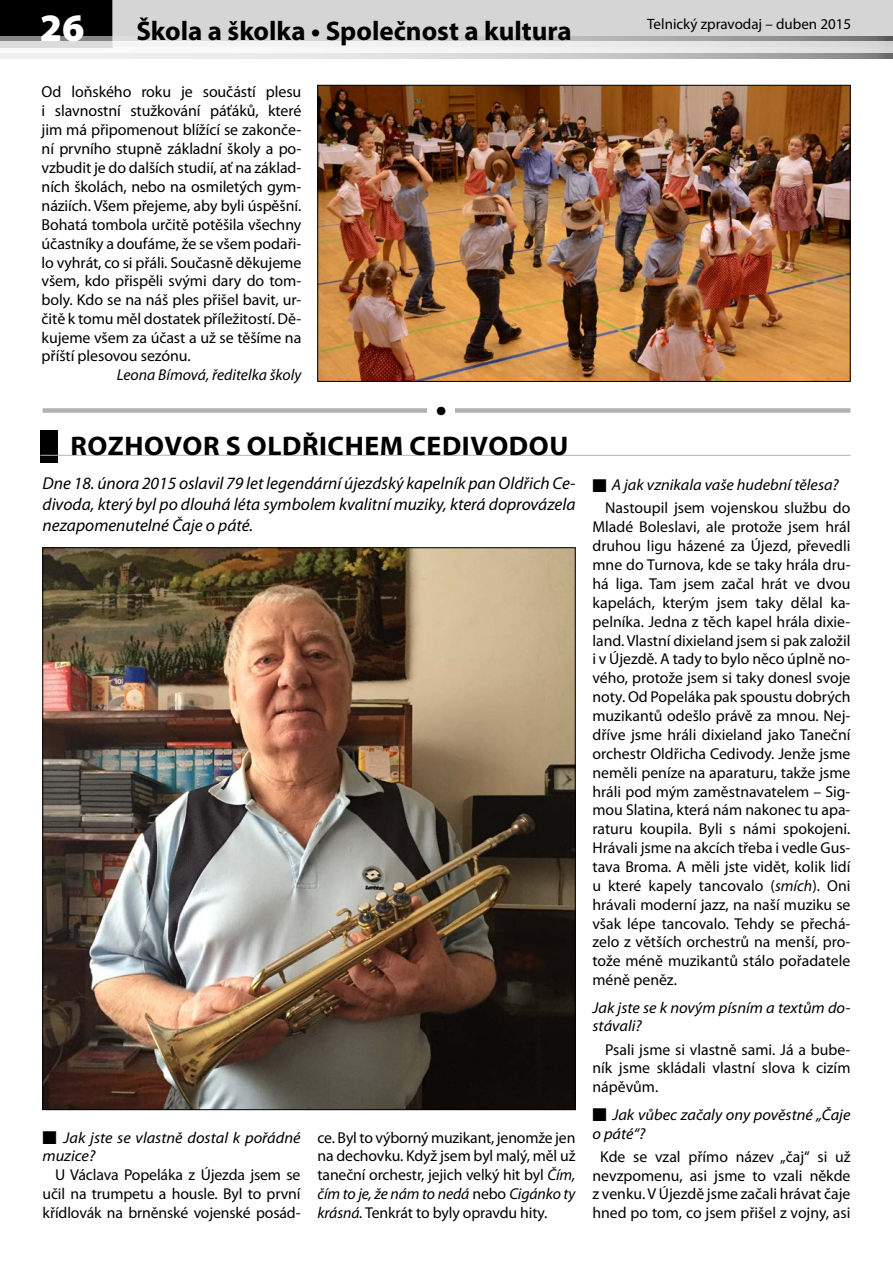
<style>
.page{position:relative;width:893px;height:1263px;background:#fff}
.page>*{position:absolute;margin:0;border:0;box-sizing:border-box;transform-origin:0 0}
.t1{font:900 39px "Myriad Pro";color:#fff}
.t2{font:700 27px "Myriad Pro";letter-spacing:.005em;color:#000}
.t3{font:700 27px "Aachen CE";color:#000}
.t4{font:italic 17.25px/21.1px "Myriad Pro";color:#000;text-align:justify}
.t5{font:15.9px/19px "Myriad Pro";letter-spacing:-.005em;color:#000;text-align:justify}
.t6{font:15.75px/18.9px "Myriad Pro";color:#000;text-align:justify}
.t7{font:italic 15.75px/18.9px "Myriad Pro";color:#000;scale:1.04 1}
.t8{font:italic 15.75px "Myriad Pro";color:#000}
.t9{font:15px "Myriad Pro";color:#000}
.s1{font-size:15.75px}
.s2{font-style:italic}
.s3{font-style:normal}
</style>
<div class="page">
<div style="left:0;top:0;width:112px;height:47px;background:#000"></div>
<div style="left:112px;top:0;width:781px;height:47px;background:#d5d5d5"></div>
<svg style="left:0;top:37px;width:893px;height:21px"></svg>
<svg style="left:0;top:42px;width:893px;height:11px;fill:#f0f0f0"></svg>
<div style="left:40px;top:430px;width:17px;height:32px;background:#000"></div>
<hr style="left:40px;top:455px;width:810px;height:1px;background:#b1b1b0">
<img style="left:45px;top:549px;width:528px;height:559px">
<img style="left:319px;top:87px;width:529px;height:293px">
<div style="left:317px;top:85px;width:533px;height:297px;border:1px solid #000"></div>
<div style="left:43px;top:408px;width:807px;height:5px;background:#b1b1b0"></div>
<div style="left:428px;top:399px;width:27px;height:27px;background:#fff"></div>
<h1 class="t1" style="left:40px;top:1px;width:46px">26</h1>
<h2 class="t2" style="left:136px;top:14px;width:437px">Škola a školka • Společnost a kultura</h2>
<p class="t5" style="left:42px;top:82px;width:261px">Od loňského roku je součástí plesu i slavnostní stužkování páťáků, které jim má připomenout blížící se zakonče&shy;ní prvního stupně základní školy a po&shy;vzbudit je do dalších studií, ať na základ&shy;ních školách, nebo na osmiletých gym&shy;náziích. Všem přejeme, aby byli úspěšní.<br>Bohatá tombola určitě potěšila všechny účastníky a doufáme, že <span class="s1">se všem podaři-</span></p>
<p class="t6" style="left:42px;top:253px;width:261px">lo vyhrát, co si přáli. Současně děkujeme všem, kdo přispěli svými dary do tom&shy;boly. Kdo se na náš ples přišel bavit, ur&shy;čitě k tomu měl dostatek příležitostí. Dě&shy;kujeme všem za účast a už se těšíme na příští plesovou sezónu.</p>
<p class="t8" style="left:117px;top:365px;width:186px">Leona Bímová, ředitelka školy</p>
<h2 class="t3" style="left:437px;top:391px;width:20px">•</h2>
<h2 class="t2" style="left:70px;top:428px;width:499px">ROZHOVOR S OLDŘICHEM CEDIVODOU</h2>
<p class="t4" style="left:43px;top:473px;width:534px">Dne 18. února 2015 oslavil 79 let legendární újezdský kapelník pan Oldřich Ce&shy;divoda, který byl po dlouhá léta symbolem kvalitní muziky, která doprovázela nezapomenutelné Čaje o páté.</p>
<p class="t7" style="left:43px;top:1127px;width:250px">■ Jak jste se vlastně dostal k pořádné muzice?</p>
<p class="t6" style="left:43px;top:1165px;width:259px;text-indent:13px">U Václava Popeláka z Újezda jsem se učil na trumpetu a housle. Byl to první křídlovák na brněnské vojenské posád-</p>
<p class="t6" style="left:317px;top:1127px;width:259px">ce. Byl to výborný muzikant, jenomže jen na dechovku. Když jsem byl malý, měl už taneční orchestr, jejich velký hit byl <span class="s2">Čím, čím to je, že nám to nedá</span> nebo <span class="s2">Cigánko ty krásná.</span> Tenkrát to byly opravdu hity.</p>
<p class="t9" style="left:647px;top:14px;width:205px">Telnický zpravodaj – duben 2015</p>
<p class="t7" style="left:605px;top:473px;width:237px;line-height:23.1px;text-indent:-13px">■ A jak vznikala vaše hudební tělesa?<br><span class="s3">Nastoupil jsem vojenskou službu do</span></p>
<p class="t6" style="left:592px;top:517px;width:259px">Mladé Boleslavi, ale protože jsem hrál druhou ligu házené za Újezd, převedli mne do Turnova, kde se taky hrála dru&shy;há liga. Tam jsem začal hrát ve dvou kapelách, kterým jsem taky dělal ka&shy;pelníka. Jedna z těch kapel hrála dixie&shy;land. Vlastní dixieland jsem si pak založil i v Újezdě. A tady to bylo něco úplně no&shy;vého, protože jsem si taky donesl svoje noty. Od Popeláka pak spoustu dobrých muzikantů odešlo právě za mnou. Nej&shy;dříve jsme hráli dixieland jako Taneční orchestr Oldřicha Cedivody. Jenže jsme neměli peníze na aparaturu, takže jsme hráli pod mým zaměstnavatelem – Sig&shy;mou Slatina, která nám nakonec tu apa&shy;raturu koupila. Byli s námi spokojeni.<br>Hrávali jsme na akcích třeba i vedle Gus&shy;tava Broma. A měli jste vidět, kolik lidí u které kapely tancovalo (<span class="s2">smích</span>). Oni hrávali moderní jazz, na naší muziku se však lépe tancovalo. Tehdy se přechá&shy;zelo z větších orchestrů na menší, pro&shy;tože méně muzikantů stálo pořadatele méně peněz.</p>
<p class="t7" style="left:592px;top:997px;width:250px">Jak jste se k novým písním a textům do&shy;stávali?</p>
<p class="t6" style="left:592px;top:1039px;width:259px;text-indent:13px">Psali jsme si vlastně sami. Já a bube&shy;ník jsme skládali vlastní slova k cizím nápěvům.</p>
<p class="t7" style="left:592px;top:1105px;width:250px">■ Jak vůbec začaly ony pověstné „Čaje o páté“?</p>
<p class="t6" style="left:592px;top:1147px;width:259px;text-align:center">Kde se vzal přímo název „čaj“ si už nevzpomenu, asi jsme to vzali někde z venku. V Újezdě jsme začali hrávat čaje hned po tom, co jsem přišel z vojny, asi</p>
</div>
